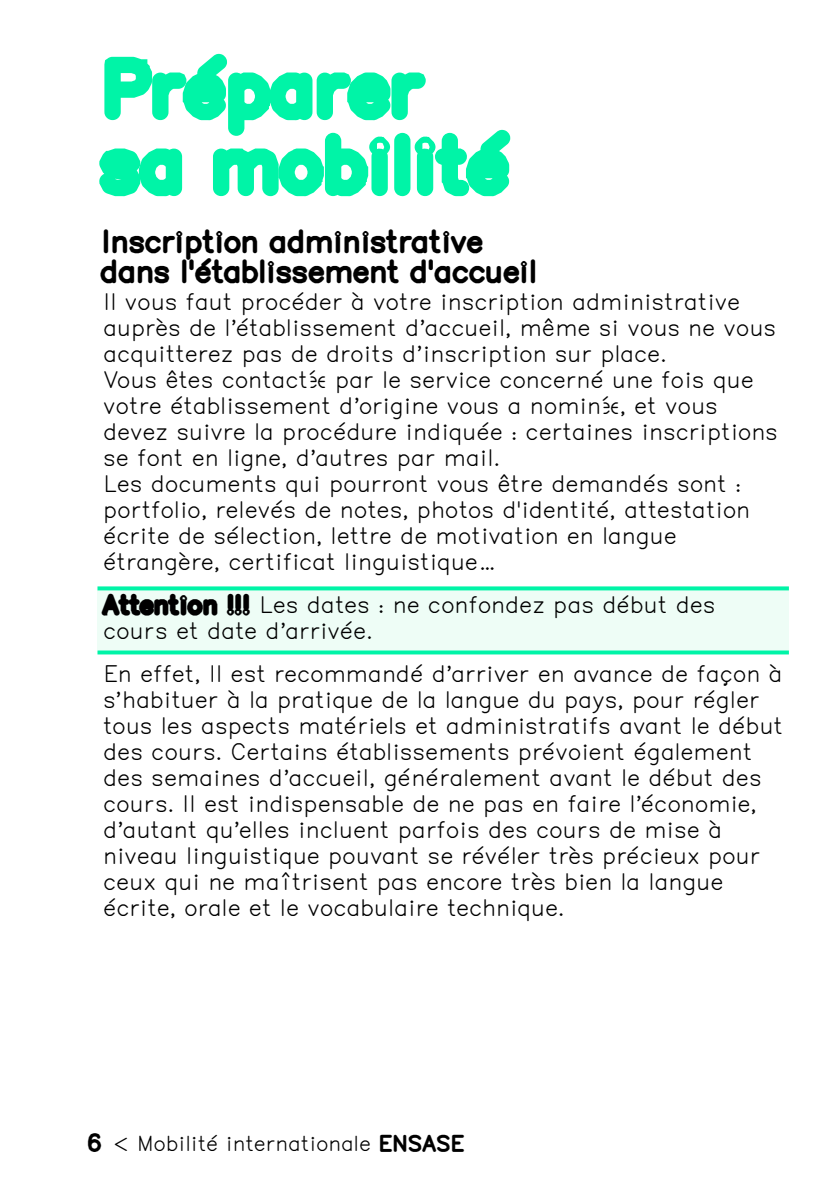
<style>
.page{position:relative;width:840px;height:1191px;background:#fff}
.page>*{position:absolute;margin:0;border:0;box-sizing:border-box;transform-origin:0 0}
.t1{font:64px/76px "BBB Herthey Futural 225";letter-spacing:.075em;color:#00f4a7}
.t2{font:28px/30px "BBB Herthey Futural 90";color:#000}
.t3{font:22px/26px "BBB Herthey Futural 30";color:#000}
.t4{font:20px "BBB Herthey Futural 30";color:#000}
.s1{font-family:"BBB Herthey Futural 225"}
.s2{font-family:"BBB Herthey Futural 90";font-size:22px}
.s3{font-family:"BBB Herthey Futural 90"}
</style>
<div class="page">
<div style="left:97px;top:590px;width:691px;height:60px;background:#eefdf6"></div>
<svg style="left:97px;top:586px;width:691px;height:4px;background:#1bf5b0"></svg>
<svg style="left:97px;top:650px;width:691px;height:4px;background:#1df5b1"></svg>
<h1 class="t1" style="left:102px;top:53px;width:406px">Préparer sa mobilité</h1>
<p class="t2" style="left:100px;top:227px;width:438px">Inscription administrative dans l'établissement d'accueil</p>
<p class="t3" style="left:103px;top:289px;width:676px">Il vous faut procéder à votre inscription administrative auprès de l’établissement d’accueil, même si vous ne vous acquitterez pas de droits d’inscription sur place.<br>Vous êtes contacté..e par le service concerné une fois que votre établissement d’origine vous a nominé..e, et vous devez suivre la procédure indiquée : certaines inscriptions se font en ligne, d’autres par mail.<br>Les documents qui pourront vous être demandés sont : portfolio, relevés de notes, photos d'identité, attestation écrite de sélection, lettre de motivation en langue étrangère, certificat linguistique…</p>
<p class="t3" style="left:103px;top:592px;width:613px"><span class="s1">Attention !!!</span> Les dates : ne confondez pas début des cours et date d’arrivée.</p>
<p class="t3" style="left:103px;top:661px;width:681px">En effet, Il est recommandé d’arriver en avance de façon à s’habituer à la pratique de la langue du pays, pour régler tous les aspects matériels et administratifs avant le début des cours. Certains établissements prévoient également des semaines d’accueil, généralement avant le début des cours. Il est indispensable de ne pas en faire l’économie, d’autant qu’elles incluent parfois des cours de mise à niveau linguistique pouvant se révéler très précieux pour ceux qui ne maîtrisent pas encore très bien la langue écrite, orale et le vocabulaire technique.</p>
<p class="t4" style="left:87px;top:1132px;width:378px"><span class="s2">6</span> &lt; Mobilité internationale <span class="s3">ENSASE</span></p>
</div>
